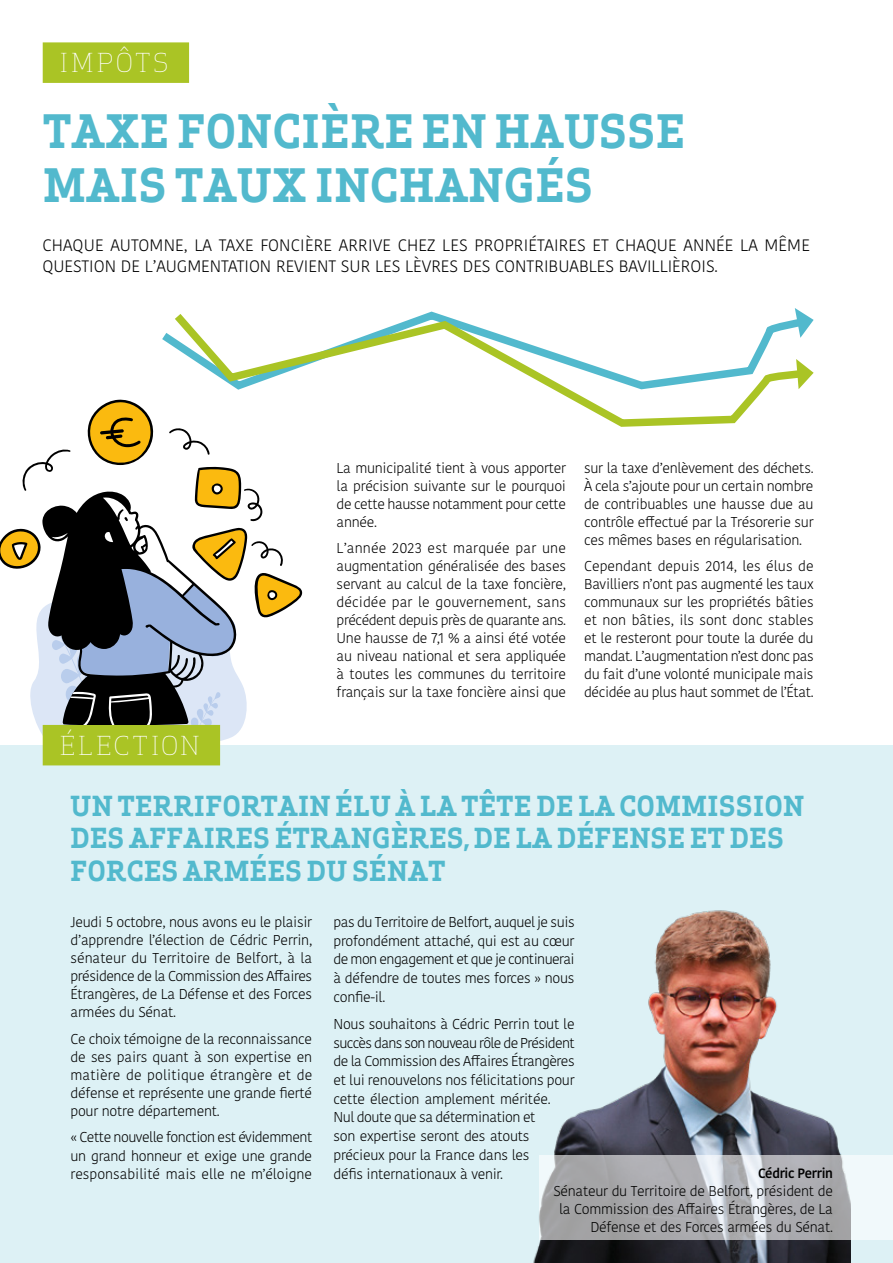
<style>
.page{position:relative;width:893px;height:1263px;background:#fff}
.page>*{position:absolute;margin:0;border:0;box-sizing:border-box;transform-origin:0 0}
.t1{font:700 45px/54px "Apex Serif";letter-spacing:.02em;color:#52b9cd}
.t2{font:700 27px/32.4px "Apex Serif";letter-spacing:.02em;color:#52b9cd}
.t3{font:300 25.5px "Apex Serif";letter-spacing:.12em;color:#fff}
.t4{font:300 16.5px/21px "Kohinoor Bangla";color:#000}
.t5{font:300 14.25px/18px "Kohinoor Bangla";letter-spacing:-.02em;color:#000;text-align:justify}
.t6{font:600 13.5px "Kohinoor Bangla";letter-spacing:-.025em;color:#000}
</style>
<div class="page">
<svg style="left:30px;top:609px;width:13px;height:136px"></svg>
<svg style="left:167px;top:308px;width:644px;height:119px"></svg>
<svg style="left:796px;top:359px;width:18px;height:30px"></svg>
<div style="left:0;top:745px;width:893px;height:518px;background:#ddf1f5"></div>
<div style="left:43px;top:42px;width:146px;height:41px;background:#aac425"></div>
<div style="left:43px;top:725px;width:177px;height:40px;background:#aac425"></div>
<svg style="left:42px;top:491px;width:153px;height:234px"></svg>
<svg style="left:0;top:529px;width:41px;height:40px"></svg>
<svg style="left:22px;top:449px;width:49px;height:42px"></svg>
<svg style="left:169px;top:428px;width:41px;height:27px"></svg>
<svg style="left:195px;top:467px;width:68px;height:55px"></svg>
<svg style="left:48px;top:528px;width:254px;height:237px"></svg>
<svg style="left:87px;top:400px;width:67px;height:65px"></svg>
<img style="left:533px;top:910px;width:317px;height:353px">
<svg style="left:540px;top:1155px;width:353px;height:85px;background:#b8b9bd"></svg>
<h3 class="t3" style="left:60px;top:47px;width:110px">IMPÔTS</h3>
<h1 class="t1" style="left:43px;top:104px;width:643px">TAXE FONCIÈRE EN HAUSSE<br>MAIS TAUX INCHANGÉS</h1>
<p class="t4" style="left:43px;top:234px;width:769px">CHAQUE AUTOMNE, LA TAXE FONCIÈRE ARRIVE CHEZ LES PROPRIÉTAIRES ET CHAQUE ANNÉE LA MÊME<br>QUESTION DE L’AUGMENTATION REVIENT SUR LES LÈVRES DES CONTRIBUABLES BAVILLIÈROIS.</p>
<h3 class="t3" style="left:60px;top:729px;width:141px">ÉLECTION</h3>
<p class="t5" style="left:337px;top:459px;width:231px">La municipalité tient à vous apporter la précision suivante sur le pourquoi de cette hausse notamment pour cette année.</p>
<p class="t5" style="left:337px;top:539px;width:231px">L’année 2023 est marquée par une augmentation généralisée des bases servant au calcul de la taxe foncière, décidée par le gouvernement, sans précédent depuis près de quarante ans.<br>Une hausse de 7,1 % a ainsi été votée au niveau national et sera appliquée à toutes les communes du territoire français sur la taxe foncière ainsi que</p>
<p class="t5" style="left:584px;top:459px;width:231px">sur la taxe d’enlèvement des déchets.<br>À cela s’ajoute pour un certain nombre de contribuables une hausse due au contrôle effectué par la Trésorerie sur ces mêmes bases en régularisation.</p>
<p class="t5" style="left:584px;top:557px;width:231px">Cependant depuis 2014, les élus de Bavilliers n’ont pas augmenté les taux communaux sur les propriétés bâties et non bâties, ils sont donc stables et le resteront pour toute la durée du mandat. L’augmentation n’est donc pas du fait d’une volonté municipale mais décidée au plus haut sommet de l’État.</p>
<h2 class="t2" style="left:71px;top:789px;width:735px">UN TERRIFORTAIN ÉLU À LA TÊTE DE LA COMMISSION<br>DES AFFAIRES ÉTRANGÈRES, DE LA DÉFENSE ET DES<br>FORCES ARMÉES DU SÉNAT</h2>
<p class="t5" style="left:71px;top:913px;width:243px">Jeudi 5 octobre, nous avons eu le plaisir d’apprendre l’élection de Cédric Perrin, sénateur du Territoire de Belfort, à la présidence de la Commission des Affaires Étrangères, de La Défense et des Forces armées du Sénat.</p>
<p class="t5" style="left:71px;top:1029px;width:243px">Ce choix témoigne de la reconnaissance de ses pairs quant à son expertise en matière de politique étrangère et de défense et représente une grande fierté pour notre département.</p>
<p class="t5" style="left:71px;top:1128px;width:243px">« Cette nouvelle fonction est évidemment un grand honneur et exige une grande responsabilité mais elle ne m’éloigne</p>
<p class="t5" style="left:333px;top:912px;width:243px;line-height:18.8px">pas du Territoire de Belfort, auquel je suis profondément attaché, qui est au cœur de mon engagement et que je continuerai à défendre de toutes mes forces » nous confie-il.</p>
<p class="t5" style="left:333px;top:1014px;width:243px;line-height:18.8px;text-align:left">Nous souhaitons à Cédric Perrin tout le succès dans son nouveau rôle de Président de la Commission des Affaires Étrangères et lui renouvelons nos félicitations pour cette élection amplement méritée.<br>Nul doute que sa détermination et<br>son expertise seront des atouts précieux pour la France dans les<br>défis internationaux à venir.</p>
<p class="t6" style="left:758px;top:1162px;width:76px">Cédric Perrin</p>
<p class="t5" style="left:553px;top:1181px;width:281px;text-align:right">Sénateur du Territoire de Belfort, président de la Commission des Affaires Étrangères, de La<br>Défense et des Forces armées du Sénat.</p>
</div>
